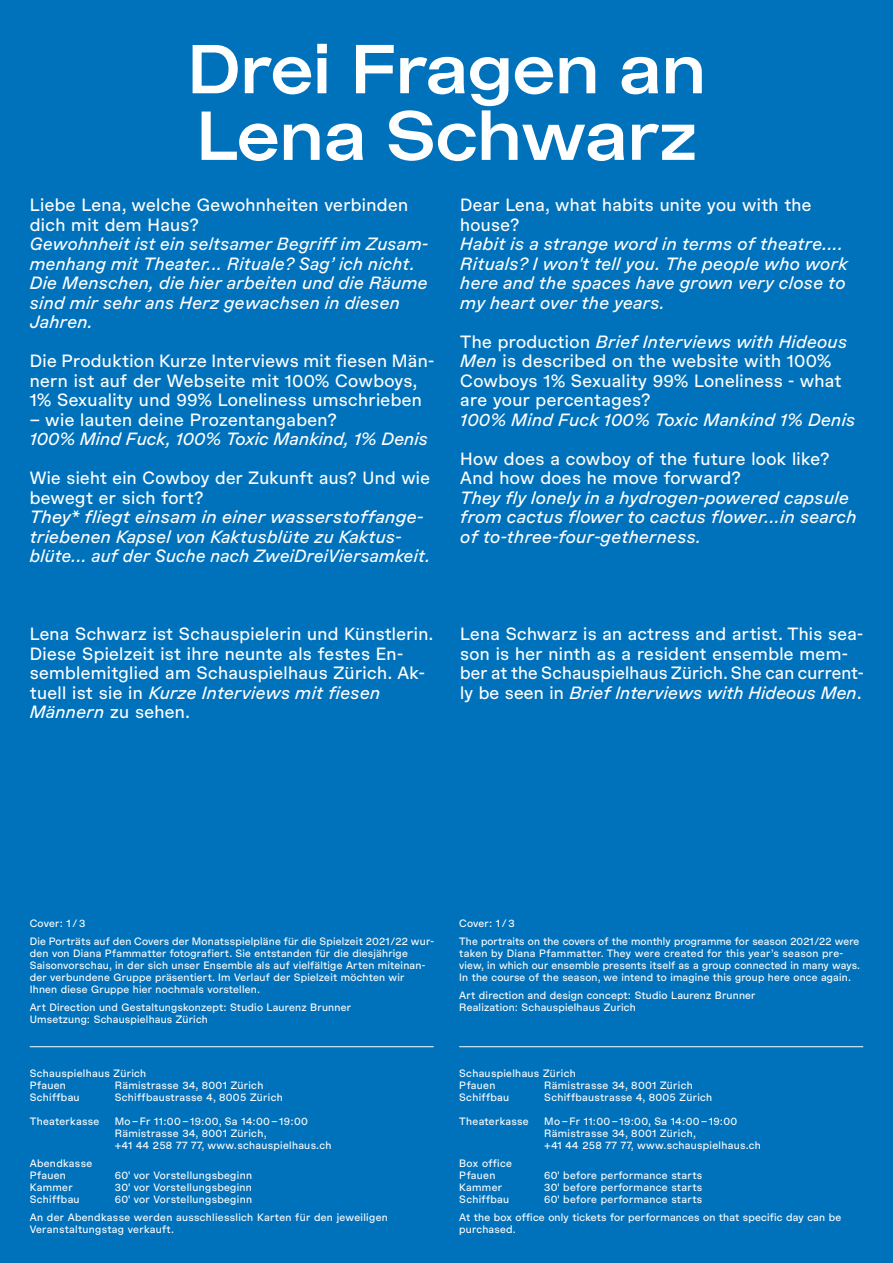
<style>
.page{position:relative;width:893px;height:1263px;background:#0072bc}
.page>*{position:absolute;margin:0;border:0;box-sizing:border-box;transform-origin:0 0}
.t1{font:500 expanded 67.05px/66.6px "Rekord 15";letter-spacing:-.01em;color:#fff}
.t2{font:17.25px/19.5px "Rekord 15";letter-spacing:.02em;color:#fff}
.t3{font:italic 17.25px/19.5px "Rekord 15";letter-spacing:.02em;color:#fff}
.t4{font:italic 17.25px/19.5px "Rekord 15";letter-spacing:.02em;color:#fff;scale:.96 1}
.t5{font:17.25px/19.5px "Rekord 15";letter-spacing:.02em;color:#fff;scale:.96 1}
.t6{font:10.35px/12px "Rekord 15";letter-spacing:.02em;color:#fff}
.s1{font-style:italic}
</style>
<div class="page">
<hr style="left:30px;top:1046px;width:404px;height:1px;background:#fff">
<hr style="left:459px;top:1046px;width:404px;height:1px;background:#fff">
<h1 class="t1" style="left:187px;top:36px;width:521px">Drei Fragen an<br>Lena Schwarz</h1>
<h2 class="t2" style="left:30px;top:195px;width:380px">Liebe Lena, welche Gewohnheiten verbinden dich mit dem Haus?</h2>
<h2 class="t4" style="left:30px;top:234px;width:416px">Gewohnheit ist ein seltsamer Begriff im Zusam&shy;menhang mit Theater... Rituale? Sag’ ich nicht.<br>Die Menschen, die hier arbeiten und die Räume sind mir sehr ans Herz gewachsen in diesen Jahren.</h2>
<h2 class="t2" style="left:30px;top:351px;width:406px">Die Produktion Kurze Interviews mit fiesen Män&shy;nern ist auf der Webseite mit 100% Cowboys,<br>1% Sexuality und 99% Loneliness umschrieben</h2>
<h2 class="t2" style="left:30px;top:410px;width:309px">– wie lauten deine Prozentangaben?</h2>
<h2 class="t3" style="left:30px;top:429px;width:400px">100% Mind Fuck, 100% Toxic Mankind, 1% Denis</h2>
<h2 class="t5" style="left:30px;top:468px;width:418px">Wie sieht ein Cowboy der Zukunft aus? Und wie bewegt er sich fort?</h2>
<h2 class="t3" style="left:30px;top:507px;width:402px">They* fliegt einsam in einer wasserstoffange&shy;triebenen Kapsel von Kaktusblüte zu Kaktus&shy;blüte... auf der Suche nach ZweiDreiViersamkeit.</h2>
<h2 class="t2" style="left:30px;top:624px;width:405px">Lena Schwarz ist Schauspielerin und Künstlerin.<br>Diese Spielzeit ist ihre neunte als festes En&shy;semblemitglied am Schauspielhaus Zürich. Ak&shy;tuell ist sie in <span class="s1">Kurze Interviews mit fiesen Männern</span> zu sehen.</h2>
<h2 class="t2" style="left:460px;top:195px;width:353px">Dear Lena, what habits unite you with the house?</h2>
<h2 class="t3" style="left:460px;top:234px;width:389px">Habit is a strange word in terms of theatre....<br>Rituals? I won't tell you. The people who work here and the spaces have grown very close to my heart over the years.</h2>
<h2 class="t2" style="left:460px;top:332px;width:388px">The production <span class="s1">Brief Interviews with Hideous Men</span> is described on the website with 100% Cowboys 1% Sexuality 99% Loneliness - what are your percentages?</h2>
<h2 class="t3" style="left:460px;top:410px;width:397px">100% Mind Fuck 100% Toxic Mankind 1% Denis</h2>
<h2 class="t2" style="left:460px;top:449px;width:371px">How does a cowboy of the future look like?<br>And how does he move forward?</h2>
<h2 class="t3" style="left:460px;top:488px;width:398px">They fly lonely in a hydrogen-powered capsule from cactus flower to cactus flower...in search of to-three-four-getherness.</h2>
<h2 class="t2" style="left:460px;top:624px;width:405px">Lena Schwarz is an actress and artist. This sea&shy;son is her ninth as a resident ensemble mem&shy;ber at the Schauspielhaus Zürich. She can current&shy;ly be seen in <span class="s1">Brief Interviews with Hideous Men</span>.</h2>
<p class="t6" style="left:30px;top:914px;width:406px;line-height:18px">Cover: 1 / 3<br>Die Porträts auf den Covers der Monatsspielpläne für die Spielzeit 2021/22 wur-</p>
<p class="t6" style="left:30px;top:947px;width:397px">den von Diana Pfammatter fotografiert. Sie entstanden für die diesjährige Saisonvorschau, in der sich unser Ensemble als auf vielfältige Arten miteinan&shy;der verbundene Gruppe präsentiert. Im Verlauf der Spielzeit möchten wir Ihnen diese Gruppe hier nochmals vorstellen.</p>
<p class="t6" style="left:30px;top:1001px;width:323px">Art Direction und Gestaltungskonzept: Studio Laurenz Brunner<br>Umsetzung: Schauspielhaus Zürich</p>
<p class="t6" style="left:459px;top:914px;width:402px;line-height:18px">Cover: 1 / 3<br>The portraits on the covers of the monthly programme for season 2021/22 were</p>
<p class="t6" style="left:459px;top:947px;width:402px">taken by Diana Pfammatter. They were created for this year’s season pre&shy;view, in which our ensemble presents itself as a group connected in many ways.<br>In the course of the season, we intend to imagine this group here once again.</p>
<p class="t6" style="left:459px;top:989px;width:298px">Art direction and design concept: Studio Laurenz Brunner<br>Realization: Schauspielhaus Zurich</p>
<p class="t6" style="left:30px;top:1067px;width:118px">Schauspielhaus Zürich<br>Pfauen</p>
<p class="t6" style="left:115px;top:1079px;width:150px">Rämistrasse 34, 8001 Zü rich</p>
<p class="t6" style="left:459px;top:1067px;width:118px">Schauspielhaus Zürich<br>Pfauen</p>
<p class="t6" style="left:544px;top:1079px;width:150px">Rämistrasse 34, 8001 Zü rich</p>
<p class="t6" style="left:30px;top:1091px;width:51px">Schiffbau</p>
<p class="t6" style="left:115px;top:1091px;width:169px">Schiffbaustrasse 4, 8005 Zü rich</p>
<p class="t6" style="left:30px;top:1115px;width:71px">Theaterkasse</p>
<p class="t6" style="left:115px;top:1115px;width:218px">Mo – Fr 11:00– 19:00, Sa 14:00– 19:00<br>Rämistrasse 34, 8001 Zü rich,<br>+41 44 258 77 77, www.schauspielhaus.ch</p>
<p class="t6" style="left:30px;top:1157px;width:64px">Abendkasse<br>Pfauen</p>
<p class="t6" style="left:115px;top:1169px;width:139px">60' vor Vorstellungsbeginn</p>
<p class="t6" style="left:30px;top:1181px;width:44px">Kammer</p>
<p class="t6" style="left:115px;top:1181px;width:139px">30' vor Vorstellungsbeginn</p>
<p class="t6" style="left:30px;top:1193px;width:51px">Schiffbau</p>
<p class="t6" style="left:30px;top:1190px;width:360px;line-height:18px;text-indent:85px">60' vor Vorstellungsbeginn<br>An der Abendkasse werden ausschliesslich Karten für den jeweiligen</p>
<p class="t6" style="left:30px;top:1223px;width:146px">Veranstaltungstag verkauft.</p>
<p class="t6" style="left:459px;top:1091px;width:51px">Schiffbau</p>
<p class="t6" style="left:544px;top:1091px;width:169px">Schiffbaustrasse 4, 8005 Zü rich</p>
<p class="t6" style="left:459px;top:1115px;width:71px">Theaterkasse</p>
<p class="t6" style="left:544px;top:1115px;width:218px">Mo – Fr 11:00– 19:00, Sa 14:00– 19:00<br>Rämistrasse 34, 8001 Zü rich,<br>+41 44 258 77 77, www.schauspielhaus.ch</p>
<p class="t6" style="left:459px;top:1157px;width:54px">Box office<br>Pfauen</p>
<p class="t6" style="left:544px;top:1169px;width:159px">60' before performance starts</p>
<p class="t6" style="left:459px;top:1181px;width:44px">Kammer</p>
<p class="t6" style="left:544px;top:1181px;width:159px">30' before performance starts</p>
<p class="t6" style="left:459px;top:1193px;width:51px">Schiffbau</p>
<p class="t6" style="left:459px;top:1190px;width:383px;line-height:18px;text-indent:85px">60' before performance starts<br>At the box office only tickets for performances on that specific day can be</p>
<p class="t6" style="left:459px;top:1223px;width:58px">purchased.</p>
</div>
